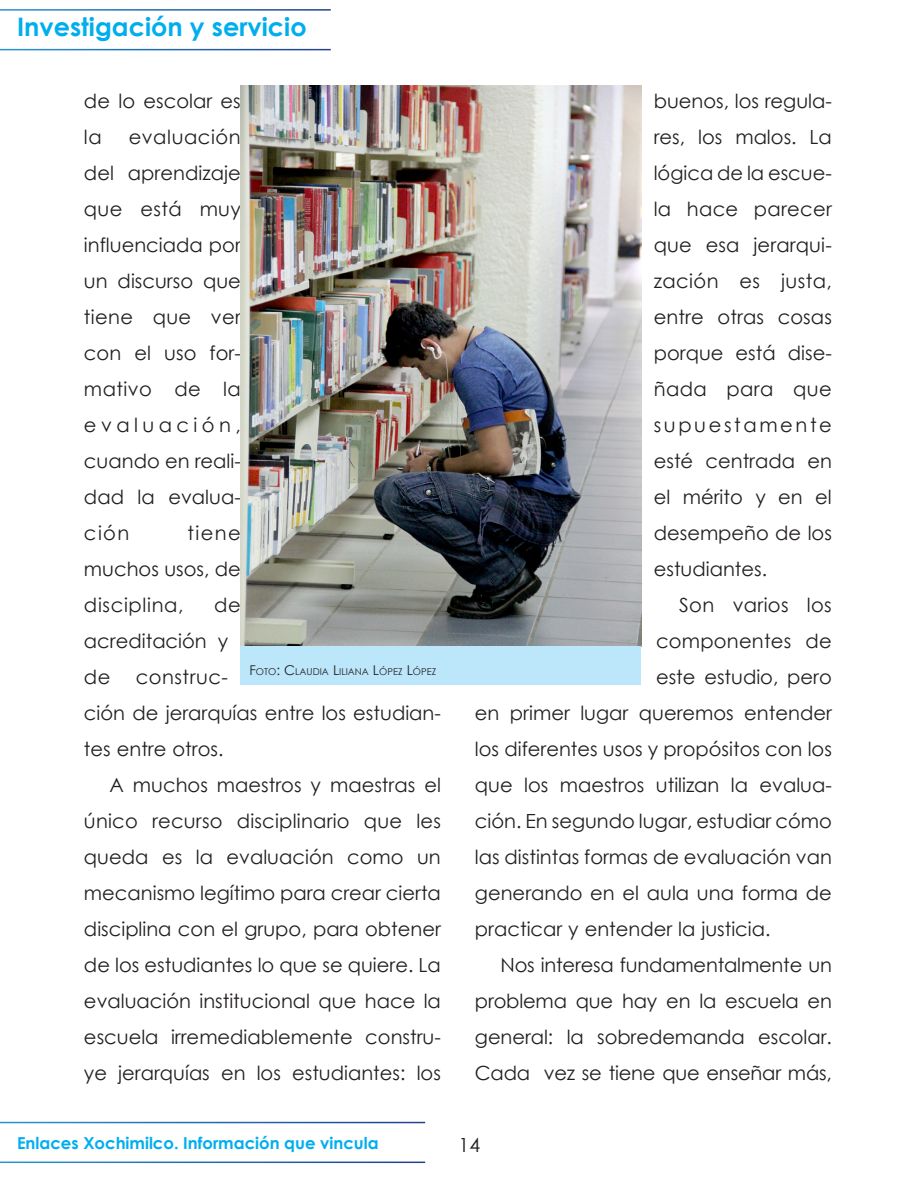
<style>
.page{position:relative;width:918px;height:1188px;background:#fff}
.page>*{position:absolute;margin:0;border:0;box-sizing:border-box;transform-origin:0 0}
.t1{font:700 25.5px "Century Gothic";color:#00aeef}
.cuerpoArticulos{font:19.5px/36px "Century Gothic";color:#231f20;text-align:justify}
.t2{font:700 16.5px "Century Gothic";color:#00aeef}
.pies_de_foto_2alinea{font:9.45px "Century Gothic";color:#231f20}
.s1{font-size:13.5px}
</style>
<div class="page">
<img style="left:241px;top:85px;width:400px;height:562px">
<div style="left:241px;top:647px;width:400px;height:38px;background:#bce6fa"></div>
<h1 class="t1" style="left:17px;top:8px;width:291px">Investigación y servicio</h1>
<p class="cuerpoArticulos" style="left:84px;top:83px;width:158px">de lo escolar es la</p>
<p class="cuerpoArticulos" style="left:84px;top:119px;width:158px;text-indent:45px">evaluación del aprendizaje que está muy influenciada por un discurso que tiene que ver con el uso for&shy;mativo de la evaluación, cuando en reali&shy;dad la evalua&shy;ción</p>
<p class="cuerpoArticulos" style="left:84px;top:515px;width:158px;text-indent:103px">tiene muchos usos, de disciplina,</p>
<p class="cuerpoArticulos" style="left:84px;top:587px;width:158px;text-align:left;text-indent:130px">de acreditación y de</p>
<p class="pies_de_foto_2alinea" style="left:249px;top:664px;width:188px"><span class="s1">F</span>OTO<span class="s1">: C</span> LAUDIA <span class="s1">L</span>ILIANA <span class="s1">L</span>ÓPEZ <span class="s1">L</span>ÓPEZ</p>
<p class="cuerpoArticulos" style="left:84px;top:659px;width:358px;text-align:left;text-indent:52px">construc-<br>ción de jerarquías entre los estudian&shy;tes entre otros.</p>
<p class="cuerpoArticulos" style="left:84px;top:767px;width:358px;text-indent:26px">A muchos maestros y maestras el único recurso disciplinario que les queda es la evaluación como un mecanismo legítimo para crear cierta disciplina con el grupo, para obtener de los estudiantes lo que se quiere. La evaluación institucional que hace la escuela irremediablemente constru&shy;ye jerarquías en los estudiantes: los</p>
<p class="cuerpoArticulos" style="left:654px;top:83px;width:180px">buenos, los regula&shy;res, los malos. La lógica de la escue&shy;la hace parecer que esa jerarqui&shy;zación es justa, entre otras cosas porque está dise&shy;ñada para que supuestamente esté centrada en el mérito y en el desempeño de los estudiantes.</p>
<p class="cuerpoArticulos" style="left:679px;top:587px;width:154px">Son varios los</p>
<p class="cuerpoArticulos" style="left:656px;top:623px;width:177px">componentes de</p>
<p class="cuerpoArticulos" style="left:656px;top:659px;width:177px">este estudio, pero</p>
<p class="cuerpoArticulos" style="left:475px;top:695px;width:358px">en primer lugar queremos entender</p>
<p class="cuerpoArticulos" style="left:475px;top:731px;width:358px">los diferentes usos y propósitos con los</p>
<p class="cuerpoArticulos" style="left:475px;top:767px;width:358px">que los maestros utilizan la evalua-</p>
<p class="cuerpoArticulos" style="left:475px;top:803px;width:358px">ción. En segundo lugar, estudiar cómo</p>
<p class="cuerpoArticulos" style="left:475px;top:839px;width:358px">las distintas formas de evaluación van</p>
<p class="cuerpoArticulos" style="left:475px;top:875px;width:358px">generando en el aula una forma de</p>
<p class="cuerpoArticulos" style="left:475px;top:911px;width:297px">practicar y entender la justicia.</p>
<p class="cuerpoArticulos" style="left:475px;top:947px;width:358px;text-indent:26px">Nos interesa fundamentalmente un problema que hay en la escuela en general: la sobredemanda escolar.<br>Cada vez se tiene que enseñar más,</p>
<p class="t2" style="left:17px;top:1131px;width:363px">Enlaces Xochimilco. Información que vincula</p>
<p class="cuerpoArticulos" style="left:459px;top:1127px;width:23px">14</p>
</div>
